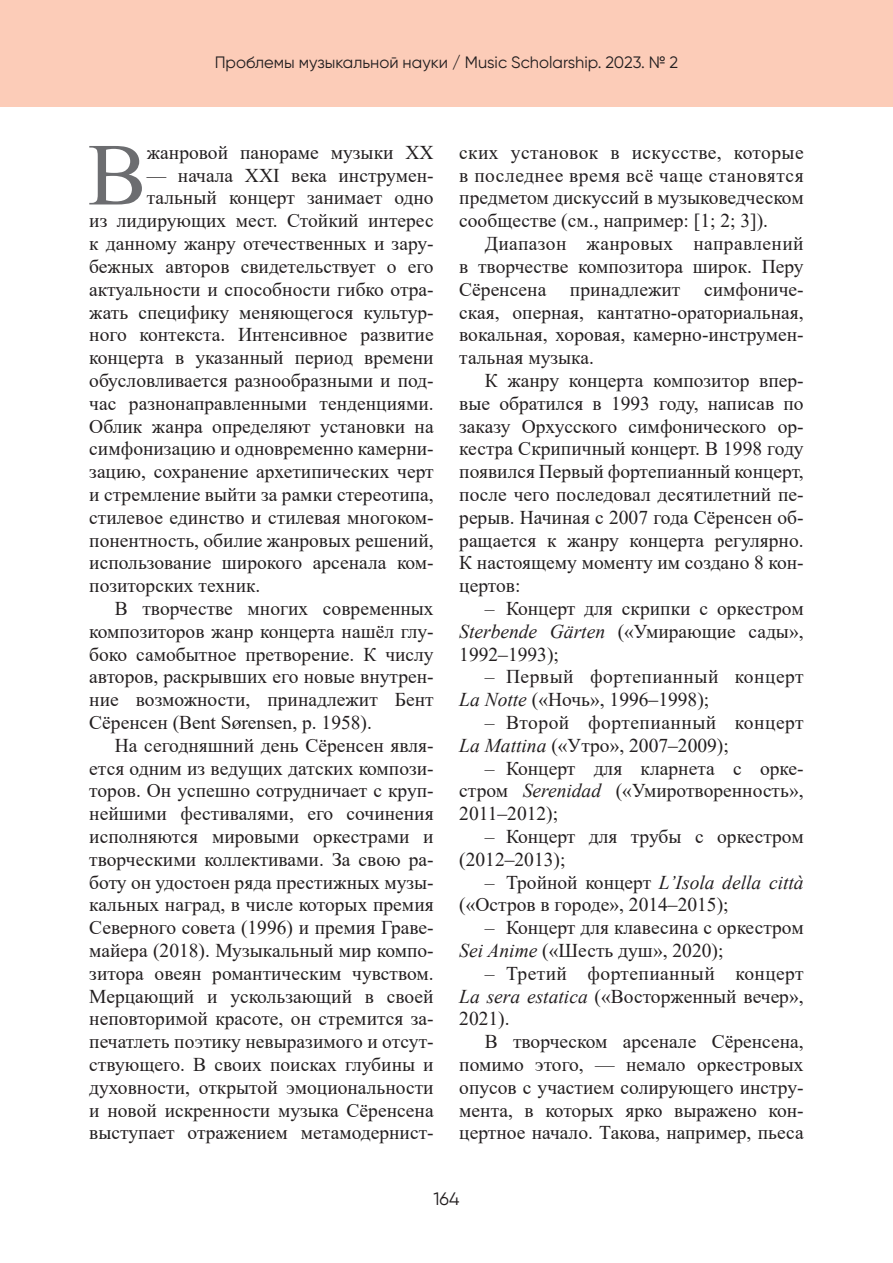
<style>
.page{position:relative;width:893px;height:1263px;background:#fff}
.page>*{position:absolute;margin:0;border:0;box-sizing:border-box;transform-origin:0 0}
.Текст_букв{font:88.35px "Times New Roman";color:#6c6d70}
.Текст{font:19.5px/22.8px "Times New Roman";color:#231f20;text-align:justify}
.Текст_букв-2{font:19.5px "Times New Roman";color:#231f20}
.Текст_табу{font:19.5px/22.8px "Times New Roman";color:#231f20;text-align:justify}
.Текст_табу-2{font:19.5px/22.8px "Times New Roman";letter-spacing:.025em;color:#231f20}
.t1{font:18px "Gilroy";color:#231f20}
.t2{font:16.5px "Gilroy";color:#231f20}
.s1{font-style:italic}
</style>
<div class="page">
<div style="left:0;top:0;width:893px;height:107px;background:#fcccb8"></div>
<p class="t2" style="left:215px;top:53px;width:465px">Проблемы музыкальной науки / Music Scholarship. 2023. № 2</p>
<p class="Текст_букв" style="left:88px;top:113px;width:60px">В</p>
<p class="Текст_букв-2" style="left:147px;top:139px;width:288px">жанровой панораме музыки XX</p>
<p class="Текст_букв-2" style="left:147px;top:161px;width:288px">— начала XXI века инструмен-</p>
<p class="Текст_букв-2" style="left:147px;top:184px;width:288px">тальный концерт занимает одно</p>
<p class="Текст_букв-2" style="left:89px;top:207px;width:346px">из лидирующих мест. Стойкий интерес</p>
<p class="Текст_букв-2" style="left:89px;top:230px;width:346px">к данному жанру отечественных и зару-</p>
<p class="Текст_букв-2" style="left:89px;top:253px;width:346px">бежных авторов свидетельствует о его</p>
<p class="Текст_букв-2" style="left:89px;top:275px;width:346px">актуальности и способности гибко отра-</p>
<p class="Текст_букв-2" style="left:89px;top:298px;width:346px">жать специфику меняющегося культур-</p>
<p class="Текст_букв-2" style="left:89px;top:321px;width:346px">ного контекста. Интенсивное развитие</p>
<p class="Текст_букв-2" style="left:89px;top:344px;width:346px">концерта в указанный период времени</p>
<p class="Текст_букв-2" style="left:89px;top:367px;width:346px">обусловливается разнообразными и под-</p>
<p class="Текст_букв-2" style="left:89px;top:389px;width:346px">час разнонаправленными тенденциями.</p>
<p class="Текст_букв-2" style="left:89px;top:412px;width:346px">Облик жанра определяют установки на</p>
<p class="Текст_букв-2" style="left:89px;top:435px;width:346px">симфонизацию и одновременно камерни-</p>
<p class="Текст_букв-2" style="left:89px;top:458px;width:346px">зацию, сохранение архетипических черт</p>
<p class="Текст_букв-2" style="left:89px;top:481px;width:346px">и стремление выйти за рамки стереотипа,</p>
<p class="Текст_букв-2" style="left:89px;top:503px;width:346px">стилевое единство и стилевая многоком-</p>
<p class="Текст_букв-2" style="left:89px;top:526px;width:346px">понентность, обилие жанровых решений,</p>
<p class="Текст_букв-2" style="left:89px;top:549px;width:346px">использование широкого арсенала ком-</p>
<p class="Текст_букв-2" style="left:89px;top:572px;width:173px">позиторских техник.</p>
<p class="Текст" style="left:89px;top:596px;width:346px;text-indent:26px">В творчестве многих современных композиторов жанр концерта нашёл глу&shy;боко самобытное претворение. К числу авторов, раскрывших его новые внутрен&shy;ние возможности, принадлежит Бент Сёренсен (Bent Sørensen, р. 1958).</p>
<p class="Текст" style="left:89px;top:733px;width:346px;text-indent:26px">На сегодняшний день Сёренсен явля&shy;ется одним из ведущих датских компози&shy;торов. Он успешно сотрудничает с круп&shy;нейшими фестивалями, его сочинения исполняются мировыми оркестрами и творческими коллективами. За свою ра&shy;боту он удостоен ряда престижных музы&shy;кальных наград, в числе которых премия Северного совета (1996) и премия Граве&shy;майера (2018). Музыкальный мир компо&shy;зитора овеян романтическим чувством.<br>Мерцающий и ускользающий в своей неповторимой красоте, он стремится за&shy;печатлеть поэтику невыразимого и отсут&shy;ствующего. В своих поисках глубины и духовности, открытой эмоциональности и новой искренности музыка Сёренсена выступает отражением метамодернист-</p>
<p class="Текст" style="left:459px;top:140px;width:346px">ских установок в искусстве, которые в последнее время всё чаще становятся предметом дискуссий в музыковедческом сообществе (см., например: [1; 2; 3]).</p>
<p class="Текст" style="left:459px;top:232px;width:346px;text-indent:26px">Диапазон жанровых направлений в творчестве композитора широк. Перу Сёренсена принадлежит симфониче&shy;ская, оперная, кантатно-ораториальная, вокальная, хоровая, камерно-инструмен&shy;тальная музыка.</p>
<p class="Текст" style="left:459px;top:368px;width:346px;text-indent:26px">К жанру концерта композитор впер&shy;вые обратился в 1993 году, написав по заказу Орхусского симфонического ор&shy;кестра Скрипичный концерт. В 1998 году появился Первый фортепианный концерт, после чего последовал десятилетний пе&shy;рерыв. Начиная с 2007 года Сёренсен об&shy;ращается к жанру концерта регулярно.<br>К настоящему моменту им создано 8 кон&shy;цертов:</p>
<p class="Текст_табу" style="left:459px;top:596px;width:346px;text-indent:26px">– Концерт для скрипки с оркестром <span class="s1">Sterbende Gärten</span> («Умирающие сады», 1992‒1993);</p>
<p class="Текст_табу-2" style="left:459px;top:665px;width:346px;text-indent:26px">– Первый фортепианный концерт<br><span class="s1">La Notte</span> («Ночь», 1996‒1998);</p>
<p class="Текст_табу-2" style="left:459px;top:710px;width:346px;text-indent:26px">– Второй фортепианный концерт<br><span class="s1">La Mattina</span> («Утро», 2007‒2009);</p>
<p class="Текст_табу" style="left:459px;top:756px;width:346px;text-indent:26px">– Концерт для кларнета с орке&shy;стром <span class="s1">Serenidad</span> («Умиротворенность», 2011‒2012);</p>
<p class="Текст_табу" style="left:459px;top:824px;width:346px;text-indent:26px">– Концерт для трубы с оркестром (2012‒2013);</p>
<p class="Текст_табу" style="left:459px;top:870px;width:346px;text-indent:26px">– Тройной концерт <span class="s1">L’Isola della сittà </span>(«Остров в городе», 2014‒2015);</p>
<p class="Текст_табу" style="left:459px;top:916px;width:346px;text-indent:26px">– Концерт для клавесина с оркестром<br><span class="s1">Sei Anime</span> («Шесть душ», 2020);</p>
<p class="Текст_табу" style="left:459px;top:961px;width:346px;text-indent:26px">– Третий фортепианный концерт <span class="s1">La sera estatica</span> («Восторженный вечер», 2021).</p>
<p class="Текст" style="left:459px;top:1030px;width:346px;text-indent:26px">В творческом арсенале Сёренсена, помимо этого, — немало оркестровых опусов с участием солирующего инстру&shy;мента, в которых ярко выражено кон&shy;цертное начало. Такова, например, пьеса</p>
<p class="t1" style="left:433px;top:1188px;width:28px">164</p>
</div>
